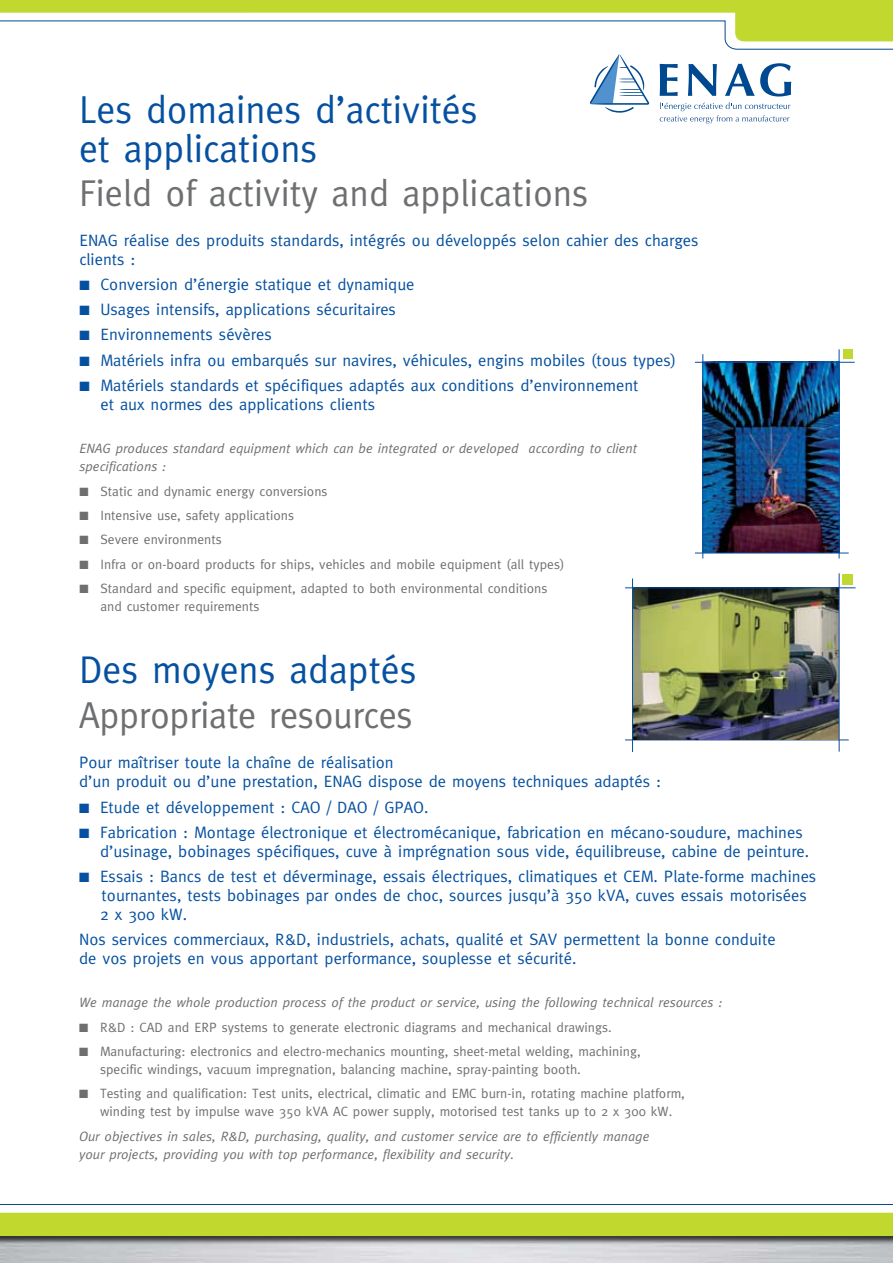
<style>
.page{position:relative;width:893px;height:1263px;background:#fff}
.page>*{position:absolute;margin:0;border:0;box-sizing:border-box;transform-origin:0 0}
.t1{font:39px/38.4px "Meta";color:#0550a0}
.t2{font:37.5px "Meta";color:#6d6f71}
.t3{font:16.5px/18.9px "Meta";color:#0550a0}
.t4{font:13.5px/18px "Meta";color:#6d6f71}
.t5{font:italic 13.5px/18px "Meta";color:#6d6f71}
</style>
<div class="page">
<img style="left:703px;top:363px;width:136px;height:190px">
<hr style="left:695px;top:362px;width:160px;height:1px;background:#0550a0">
<hr style="left:695px;top:553px;width:154px;height:1px;background:#0550a0">
<hr style="left:702px;top:354px;width:1px;height:204px;background:#0550a0">
<hr style="left:839px;top:349px;width:1px;height:209px;background:#0550a0">
<div style="left:843px;top:349px;width:10px;height:9px;background:#c1d830"></div>
<hr style="left:625px;top:739px;width:224px;height:1px;background:#134b8e">
<img style="left:633px;top:588px;width:206px;height:152px">
<hr style="left:625px;top:587px;width:231px;height:1px;background:#0550a0">
<hr style="left:632px;top:578px;width:1px;height:174px;background:#0550a0">
<hr style="left:839px;top:573px;width:1px;height:179px;background:#134b8e">
<div style="left:842px;top:574px;width:11px;height:10px;background:#c1d830"></div>
<svg style="left:0;top:0;width:893px;height:124px"></svg>
<div style="left:0;top:1183px;width:893px;height:62px;background:#000;opacity:.75"></div>
<svg style="left:0;top:1184px;width:893px;height:52px"></svg>
<h1 class="t1" style="left:79px;top:90px;width:400px">Les domaines d’activités et applications</h1>
<h2 class="t2" style="left:79px;top:172px;width:511px">Field of activity and applications</h2>
<p class="t3" style="left:79px;top:230px;width:621px">ENAG réalise des produits standards, intégrés ou développés selon cahier des charges clients :</p>
<p class="t3" style="left:79px;top:274px;width:337px">■ Conversion d’énergie statique et dynamique</p>
<p class="t3" style="left:79px;top:300px;width:318px">■ Usages intensifs, applications sécuritaires</p>
<p class="t3" style="left:79px;top:325px;width:194px">■ Environnements sévères</p>
<p class="t3" style="left:79px;top:350px;width:598px">■ Matériels infra ou embarqués sur navires, véhicules, engins mobiles (tous types)</p>
<p class="t3" style="left:100px;top:376px;width:540px;text-indent:-21px">■ Matériels standards et spécifiques adaptés aux conditions d’environnement et aux normes des applications clients</p>
<p class="t5" style="left:79px;top:439px;width:559px">ENAG produces standard equipment which can be integrated or developed according to client specifications :</p>
<p class="t4" style="left:79px;top:482px;width:250px">■ Static and dynamic energy conversions</p>
<p class="t4" style="left:79px;top:506px;width:216px">■ Intensive use, safety applications</p>
<p class="t4" style="left:79px;top:530px;width:144px">■ Severe environments</p>
<p class="t4" style="left:79px;top:555px;width:486px">■ Infra or on-board products for ships, vehicles and mobile equipment (all types)</p>
<p class="t4" style="left:100px;top:579px;width:448px;text-indent:-21px">■ Standard and specific equipment, adapted to both environmental conditions and customer requirements</p>
<h1 class="t1" style="left:79px;top:650px;width:339px">Des moyens adaptés</h1>
<h2 class="t2" style="left:79px;top:693px;width:335px">Appropriate resources</h2>
<p class="t3" style="left:79px;top:753px;width:583px">Pour maîtriser toute la chaîne de réalisation<br>d’un produit ou d’une prestation, ENAG dispose de moyens techniques adaptés :</p>
<p class="t3" style="left:79px;top:797px;width:351px">■ Etude et développement : CAO / DAO / GPAO.</p>
<p class="t3" style="left:100px;top:822px;width:711px;text-indent:-21px">■ Fabrication : Montage électronique et électromécanique, fabrication en mécano-soudure, machines d’usinage, bobinages spécifiques, cuve à imprégnation sous vide, équilibreuse, cabine de peinture.</p>
<p class="t3" style="left:100px;top:866px;width:718px;text-indent:-21px">■ Essais : Bancs de test et déverminage, essais électriques, climatiques et CEM. Plate-forme machines tournantes, tests bobinages par ondes de choc, sources jusqu’à 350 kVA, cuves essais motorisées<br>2 x 300 kW.</p>
<p class="t3" style="left:79px;top:930px;width:698px">Nos services commerciaux, R&amp;D, industriels, achats, qualité et SAV permettent la bonne conduite de vos projets en vous apportant performance, souplesse et sécurité.</p>
<p class="t5" style="left:79px;top:993px;width:645px">We manage the whole production process of the product or service, using the following technical resources :</p>
<p class="t4" style="left:79px;top:1018px;width:534px">■ R&amp;D : CAD and ERP systems to generate electronic diagrams and mechanical drawings.</p>
<p class="t4" style="left:100px;top:1042px;width:542px;text-indent:-21px">■ Manufacturing: electronics and electro-mechanics mounting, sheet-metal welding, machining, specific windings, vacuum impregnation, balancing machine, spray-painting booth.</p>
<p class="t4" style="left:100px;top:1084px;width:586px;text-indent:-21px">■ Testing and qualification: Test units, electrical, climatic and EMC burn-in, rotating machine platform, winding test by impulse wave 350 kVA AC power supply, motorised test tanks up to 2 x 300 kW.</p>
<p class="t5" style="left:79px;top:1127px;width:572px">Our objectives in sales, R&amp;D, purchasing, quality, and customer service are to efficiently manage your projects, providing you with top performance, flexibility and security.</p>
</div>
